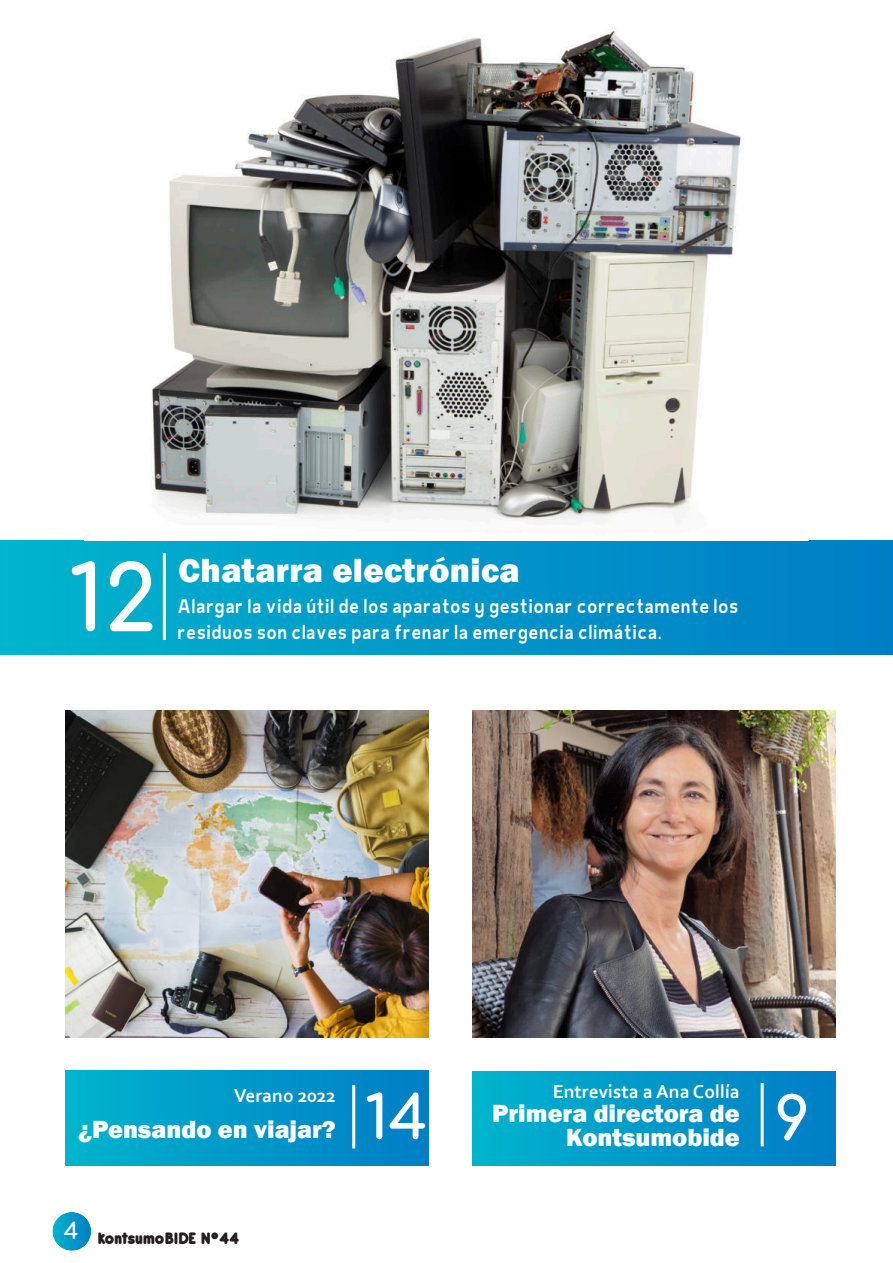
<style>
.page{position:relative;width:893px;height:1263px;background:#fff}
.page>*{position:absolute;margin:0;border:0;box-sizing:border-box;transform-origin:0 0}
.t1{font:700 89.85px "Comfortaa";color:#fff}
.t2{font:700 60px "Comfortaa";color:#fff}
.t3{font:800 34.5px "Franklin Gothic";letter-spacing:.01em;color:#fff}
.t4{font:800 25.5px/24px "Franklin Gothic";color:#fff;text-align:right}
.t5{font:700 19.5px "Corbel";color:#fff}
.t6{font:18px/25.5px "Burbin Casual NC";letter-spacing:.04em;color:#fff}
.t7{font:800 18px "Antipasto";letter-spacing:-.025em;color:#231f20}
</style>
<div class="page">
<div style="left:65px;top:1070px;width:363px;height:95px;background:linear-gradient(to right,#00b3cc,#017dc6)"></div>
<div style="left:473px;top:1071px;width:363px;height:94px;background:linear-gradient(to right,#00b3cc,#007dc6)"></div>
<div style="left:0;top:541px;width:893px;height:113px;background:linear-gradient(to right,#00b4cc,#007dc6)"></div>
<hr style="left:352px;top:1085px;width:3px;height:63px;background:#fff">
<hr style="left:761px;top:1083px;width:3px;height:63px;background:#fff">
<hr style="left:163px;top:553px;width:3px;height:87px;background:#fff">
<img style="left:151px;top:30px;width:590px;height:492px">
<img style="left:473px;top:711px;width:363px;height:326px">
<img style="left:65px;top:711px;width:363px;height:326px">
<svg style="left:52px;top:1212px;width:39px;height:39px"></svg>
<h1 class="t1" style="left:69px;top:560px;width:90px">12</h1>
<h3 class="t3" style="left:179px;top:556px;width:343px">Chatarra electrónica</h3>
<p class="t6" style="left:179px;top:595px;width:562px">Alargar la vida útil de los aparatos y gestionar correctamente los residuos son claves para frenar la emergencia climática.</p>
<p class="t5" style="left:234px;top:1087px;width:103px">Verano 2022</p>
<h3 class="t4" style="left:78px;top:1118px;width:259px">¿Pensando en viajar?</h3>
<p class="t7" style="left:64px;top:1227px;width:177px"><sup>4</sup> kontsumoBIDE Nº44</p>
<p class="t5" style="left:553px;top:1084px;width:189px">Entrevista a Ana Collía</p>
<h2 class="t2" style="left:365px;top:1092px;width:64px">14</h2>
<h2 class="t2" style="left:775px;top:1093px;width:36px">9</h2>
<h3 class="t4" style="left:492px;top:1103px;width:249px">Primera directora de<br>Kontsumobide</h3>
</div>
